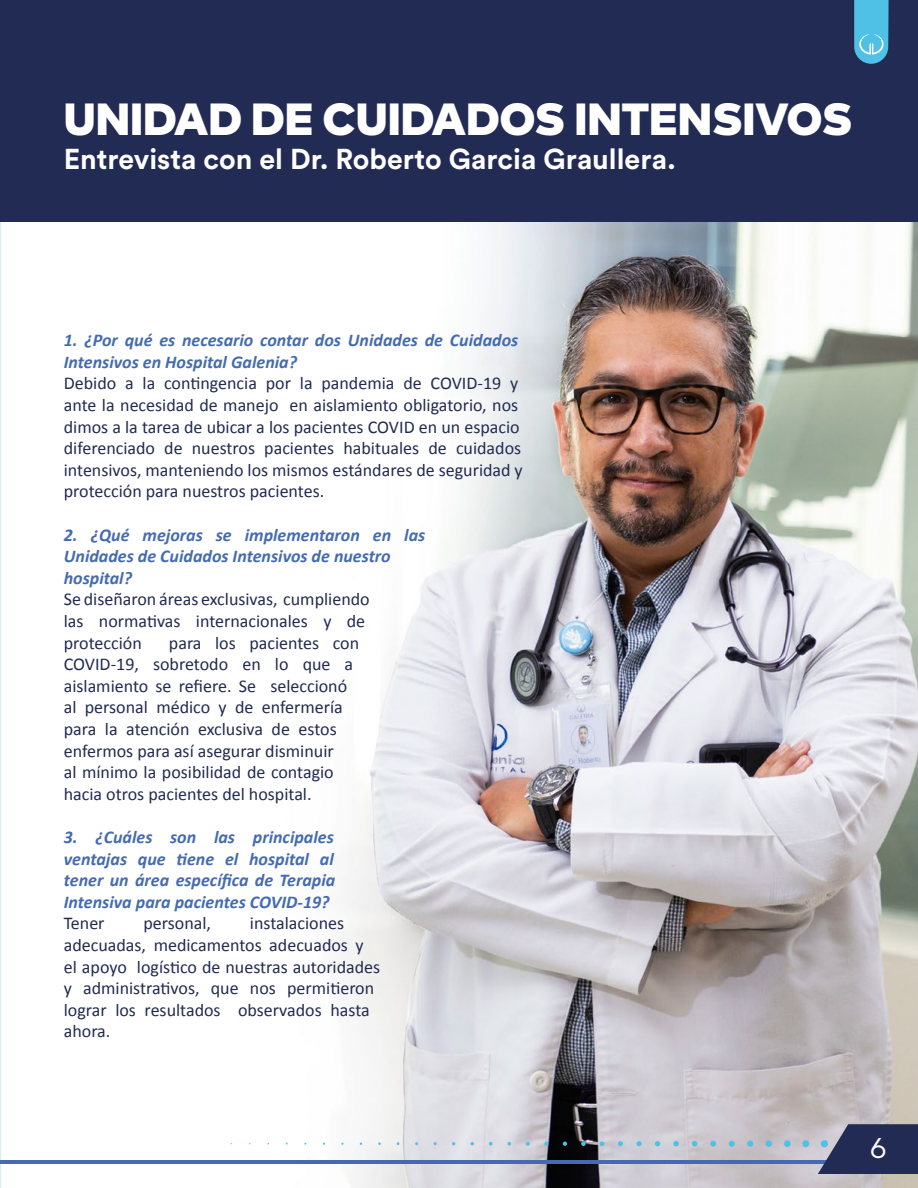
<style>
.page{position:relative;width:918px;height:1188px;background:#fff}
.page>*{position:absolute;margin:0;border:0;box-sizing:border-box;transform-origin:0 0}
.t1{font:900 45px "Mark Pro";color:#fff}
.t2{font:700 28.5px "Circular Std";color:#fff}
.t3{font:28.5px "Mark Pro";color:#fff}
.t4{font:18px/21.6px "Calibri";color:#212b51}
.t5{font:italic 700 18px/21.6px "Calibri";color:#446bb2}
</style>
<div class="page">
<img style="left:0;top:221px;width:918px;height:967px">
<hr style="left:0;top:1160px;width:917px;height:4px;background:#446bb2">
<div style="left:802px;top:1140px;width:7px;height:7px;background:#50c1e6;border-radius:50%"></div>
<div style="left:784px;top:1140px;width:7px;height:7px;background:#50c1e6;border-radius:50%"></div>
<div style="left:766px;top:1140px;width:6px;height:7px;background:#50c1e6;border-radius:50%"></div>
<svg style="left:747px;top:1141px;width:6px;height:6px"></svg>
<svg style="left:729px;top:1141px;width:6px;height:6px"></svg>
<svg style="left:710px;top:1141px;width:6px;height:6px"></svg>
<svg style="left:692px;top:1141px;width:5px;height:6px"></svg>
<svg style="left:673px;top:1141px;width:6px;height:5px"></svg>
<svg style="left:655px;top:1141px;width:5px;height:5px"></svg>
<svg style="left:636px;top:1141px;width:6px;height:5px"></svg>
<svg style="left:618px;top:1141px;width:5px;height:5px"></svg>
<svg style="left:600px;top:1141px;width:4px;height:5px"></svg>
<svg style="left:581px;top:1141px;width:5px;height:5px"></svg>
<svg style="left:563px;top:1142px;width:4px;height:4px"></svg>
<svg style="left:544px;top:1142px;width:4px;height:4px"></svg>
<svg style="left:526px;top:1142px;width:4px;height:4px"></svg>
<svg style="left:507px;top:1142px;width:4px;height:4px"></svg>
<svg style="left:489px;top:1142px;width:4px;height:4px"></svg>
<svg style="left:470px;top:1142px;width:4px;height:3px"></svg>
<svg style="left:818px;top:1124px;width:100px;height:50px;background:#3a4267"></svg>
<div style="left:0;top:0;width:918px;height:221px;background:#222b54"></div>
<svg style="left:854px;top:0;width:35px;height:64px;background:#54b7da"></svg>
<h1 class="t1" style="left:64px;top:84px;width:790px">UNIDAD DE CUIDADOS INTENSIVOS</h1>
<h2 class="t2" style="left:64px;top:141px;width:614px">Entrevista con el Dr. Roberto Garcia Graullera.</h2>
<p class="t5" style="left:64px;top:329px;width:456px">1. ¿Por qué es necesario contar dos Unidades de Cuidados<br>Intensivos en Hospital Galenia?</p>
<p class="t4" style="left:64px;top:372px;width:461px">Debido a la contingencia por la pandemia de COVID-19 y ante la necesidad de manejo en aislamiento obligatorio, nos dimos a la tarea de ubicar a los pacientes COVID en un espacio diferenciado de nuestros pacientes habituales de cuidados intensivos, manteniendo los mismos estándares de seguridad y protección para nuestros pacientes.</p>
<p class="t5" style="left:64px;top:523px;width:363px">2. ¿Qué mejoras se implementaron en las<br>Unidades de Cuidados Intensivos de nuestro hospital?</p>
<p class="t4" style="left:64px;top:588px;width:307px">Se diseñaron áreas exclusivas, cumpliendo las normativas internacionales y de protección</p>
<p class="t4" style="left:64px;top:631px;width:297px;text-indent:105px">para los pacientes con COVID-19, sobretodo en lo que a aislamiento se refiere. Se seleccionó al personal médico y de enfermería para la atención exclusiva de estos enfermos para así asegurar disminuir<br>al mínimo la posibilidad de contagio hacia otros pacientes del hospital.</p>
<p class="t5" style="left:64px;top:825px;width:273px;text-align:justify">3. ¿Cuáles son las principales ventajas que tiene el hospital al tener un área específica de Terapia Intensiva para pacientes COVID-19?</p>
<p class="t4" style="left:64px;top:912px;width:42px">Tener</p>
<p class="t4" style="left:143px;top:912px;width:69px">personal,</p>
<p class="t4" style="left:64px;top:912px;width:318px;text-indent:186px">instalaciones adecuadas, medicamentos adecuados y el apoyo logístico de nuestras autoridades y administrativos, que nos permitieron lograr los resultados observados hasta ahora.</p>
<h2 class="t3" style="left:870px;top:1126px;width:18px">6</h2>
</div>
